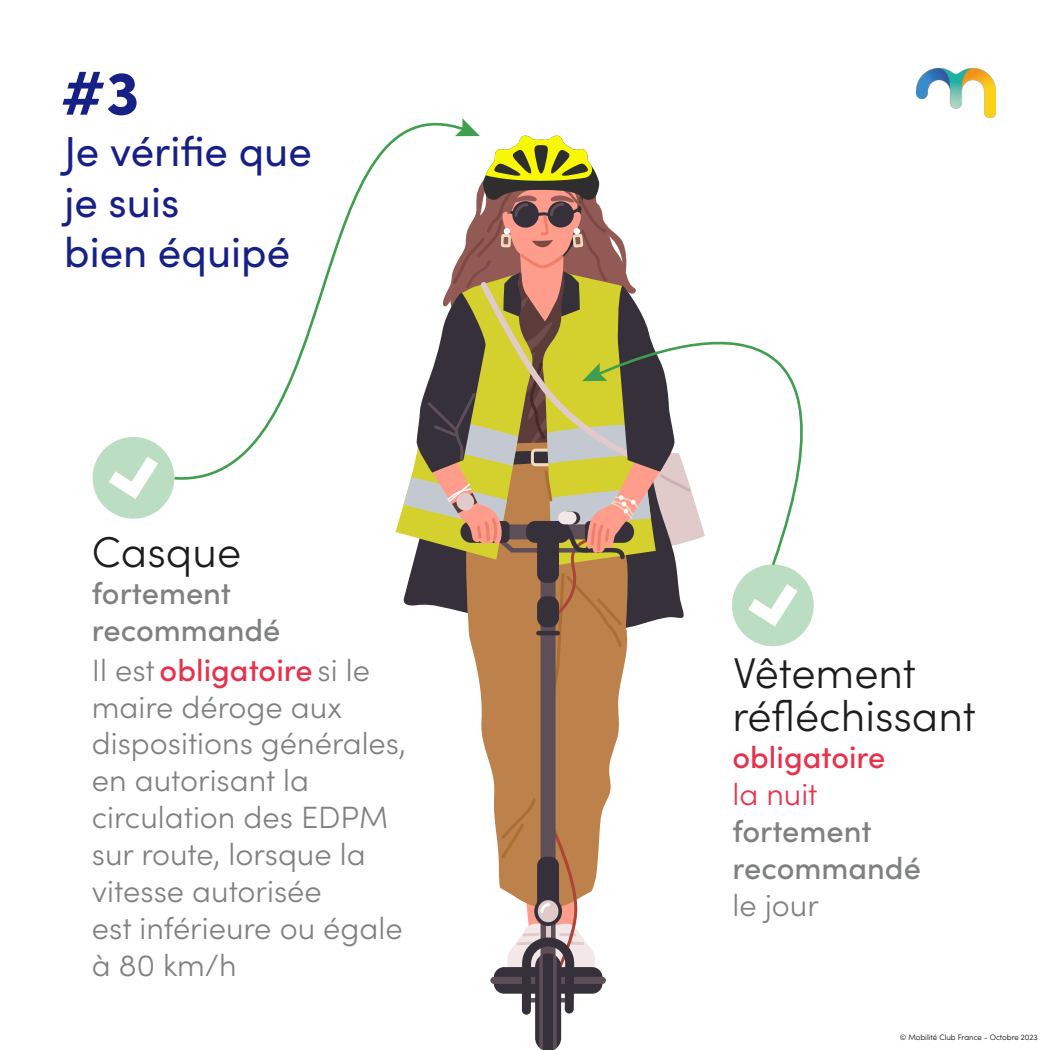
<style>
.page{position:relative;width:1050px;height:1050px;background:#fff}
.page>*{position:absolute;margin:0;border:0;box-sizing:border-box;transform-origin:0 0}
.t1{font:62.12px "Sofia Pro";color:#172087}
.t2{font:43.14px/43.1px "Sofia Pro";color:#1d1d1b}
.t3{font:42px/50.4px "Sofia Pro";color:#172087}
.t4{font:30.8px/36.9px "Sofia Pro";color:#7f8080}
.t5{font:30.8px/36.9px "Sofia Pro";color:#e6334d}
.t6{font:7.88px "Sofia Pro";color:#000}
.s1{color:#e6334d}
</style>
<div class="page">
<svg style="left:172px;top:137px;width:223px;height:353px"></svg>
<div style="left:93px;top:437px;width:81px;height:82px;background:#bbddc1;border-radius:50%"></div>
<svg style="left:109px;top:457px;width:49px;height:42px"></svg>
<svg style="left:705px;top:341px;width:98px;height:223px"></svg>
<svg style="left:395px;top:118px;width:310px;height:932px"></svg>
<div style="left:732px;top:564px;width:82px;height:82px;background:#bbddc1;border-radius:50%"></div>
<svg style="left:748px;top:584px;width:50px;height:43px"></svg>
<img style="left:916px;top:68px;width:79px;height:49px">
<h1 class="t1" style="left:60px;top:49px;width:80px">#3</h1>
<h3 class="t3" style="left:64px;top:124px;width:249px">Je vérifie que je suis<br>bien équipé</h3>
<h2 class="t2" style="left:92px;top:528px;width:151px">Casque</h2>
<p class="t4" style="left:92px;top:573px;width:190px">fortement recommandé</p>
<p class="t4" style="left:92px;top:650px;width:316px">Il est <span class="s1">obligatoire</span> si le maire déroge aux dispositions générales, en autorisant la circulation des EDPM sur route, lorsque la vitesse autorisée<br>est inférieure ou égale à 80 km/h</p>
<h2 class="t2" style="left:732px;top:649px;width:245px">Vêtement réfléchissant</h2>
<p class="t5" style="left:732px;top:737px;width:155px">obligatoire la nuit</p>
<p class="t4" style="left:732px;top:811px;width:190px">fortement recommandé le jour</p>
<p class="t6" style="left:900px;top:1031px;width:139px">© Mobilité Club France - Octobre 2023</p>
</div>
